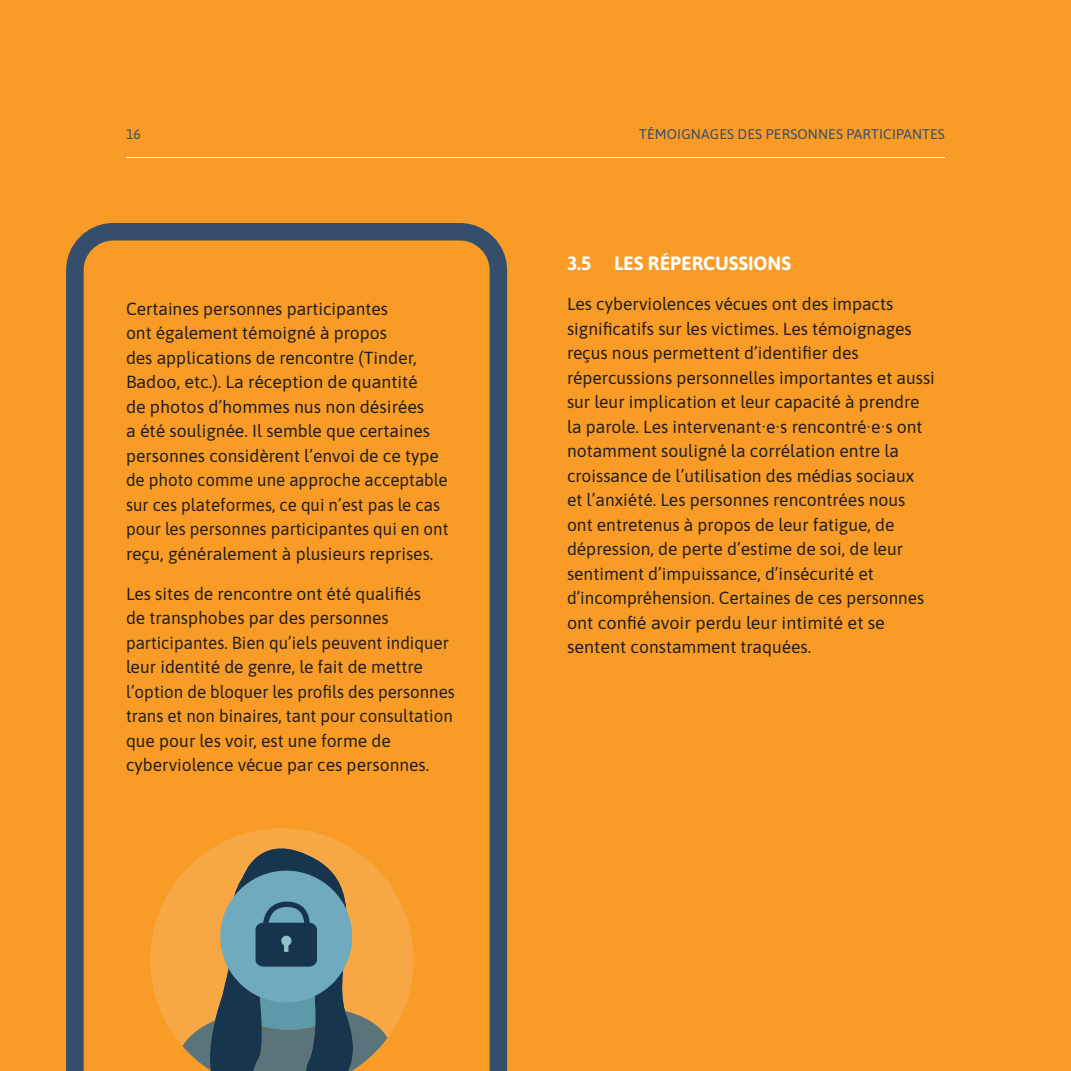
<style>
.page{position:relative;width:1071px;height:1071px;background:#f89c27}
.page>*{position:absolute;margin:0;border:0;box-sizing:border-box;transform-origin:0 0}
.Titre_3_-_jaune{font:700 19.25px "Asap";color:#fff}
.texte_courant{font:17.5px/24.5px "Asap";color:#231f20}
.t1{font:14px "Asap";letter-spacing:.01em;color:#344e6c}
</style>
<div class="page">
<hr style="left:126px;top:157px;width:819px;height:1px;background:#fff">
<svg style="left:66px;top:223px;width:441px;height:848px"></svg>
<svg style="left:150px;top:828px;width:264px;height:243px"></svg>
<svg style="left:169px;top:827px;width:225px;height:244px;background:#9c8a61"></svg>
<p class="t1" style="left:126px;top:124px;width:16px">16</p>
<p class="t1" style="left:639px;top:124px;width:307px">TÉMOIGNAGES DES PERSONNES PARTICIPANTES</p>
<p class="texte_courant" style="left:126px;top:295px;width:324px">Certaines personnes participantes<br>ont également témoigné à propos<br>des applications de rencontre (Tinder, Badoo, etc.). La réception de quantité<br>de photos d’hommes nus non désirées<br>a été soulignée. Il semble que certaines personnes considèrent l’envoi de ce type de photo comme une approche acceptable sur ces plateformes, ce qui n’est pas le cas pour les personnes participantes qui en ont reçu, généralement à plusieurs reprises.</p>
<p class="texte_courant" style="left:126px;top:581px;width:330px">Les sites de rencontre ont été qualifiés<br>de transphobes par des personnes participantes. Bien qu’iels peuvent indiquer leur identité de genre, le fait de mettre l’option de bloquer les profils des personnes trans et non binaires, tant pour consultation que pour les voir, est une forme de cyberviolence vécue par ces personnes.</p>
<p class="Titre_3_-_jaune" style="left:567px;top:250px;width:226px">3.5 LES RÉPERCUSSIONS</p>
<p class="texte_courant" style="left:567px;top:291px;width:369px">Les cyberviolences vécues ont des impacts significatifs sur les victimes. Les témoignages reçus nous permettent d’identifier des répercussions personnelles importantes et aussi sur leur implication et leur capacité à prendre la parole. Les intervenant·e·s rencontré·e·s ont notamment souligné la corrélation entre la croissance de l’utilisation des médias sociaux<br>et l’anxiété. Les personnes rencontrées nous ont entretenus à propos de leur fatigue, de dépression, de perte d’estime de soi, de leur sentiment d’impuissance, d’insécurité et d’incompréhension. Certaines de ces personnes ont confié avoir perdu leur intimité et se sentent constamment traquées.</p>
</div>
